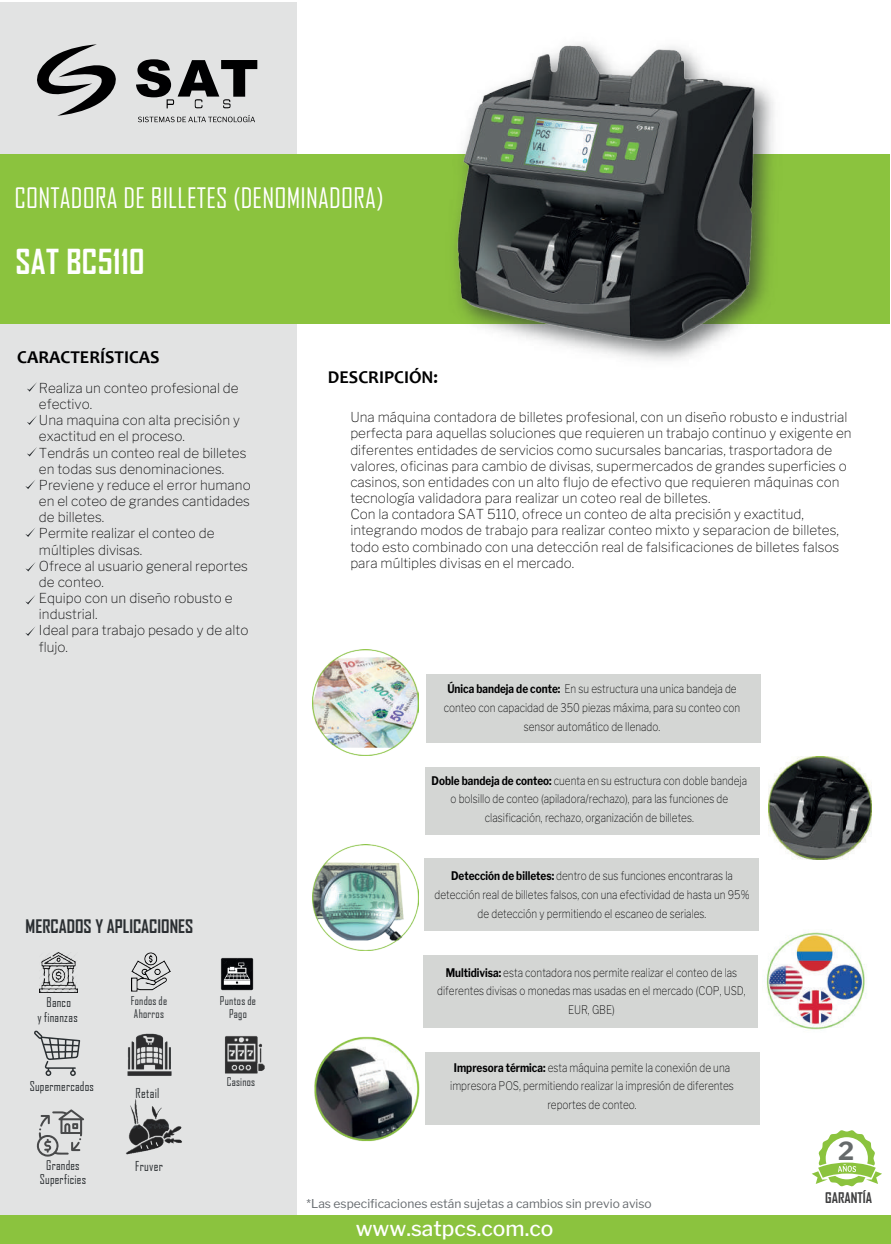
<style>
.page{position:relative;width:891px;height:1244px;background:#fff}
.page>*{position:absolute;margin:0;border:0;box-sizing:border-box;transform-origin:0 0}
.t1{font:700 33px "Agency FB";letter-spacing:.01em;color:#fff}
.t2{font:27px "Agency FB";letter-spacing:.01em;color:#fff}
.t3{font:700 24.75px "Libre Franklin";color:#666a6b}
.t4{font:500 21px "Libre Franklin";color:#fff}
.t5{font:700 18.15px "Candara";color:#000001}
.t6{font:700 17.85px "Agency FB";color:#2a2e31}
.t7{font:700 14.1px "Agency FB";color:#3e3e3f}
.t8{font:100 13.65px/16.2px "Libre Franklin";color:#000001}
.t9{font:13.2px "Agency FB";letter-spacing:.025em;color:#2a2e31;scale:.95 1}
.t10{font:12.75px/14.5px "Agency FB";letter-spacing:.02em;color:#2a2e31;text-align:center;scale:.95 1}
.t11{font:12.15px "Libre Franklin";color:#666b6f}
.t12{font:100 11.85px/18.8px "Libre Franklin";color:#000001;text-align:center;scale:.85 1}
.t13{font:100 11.85px/18.8px "Libre Franklin";color:#000001;text-align:center;scale:.84 1}
.t14{font:11.55px/13.2px "Agency FB";letter-spacing:.025em;color:#2a2e31;scale:.95 1}
.s1{font-weight:700}
</style>
<div class="page">
<div style="left:425px;top:1052px;width:334px;height:73px;background:#d4d6d4"></div>
<div style="left:423px;top:955px;width:334px;height:73px;background:#d4d6d4"></div>
<div style="left:424px;top:858px;width:334px;height:73px;background:#d4d6d4"></div>
<div style="left:425px;top:767px;width:334px;height:67px;background:#d4d6d4"></div>
<div style="left:0;top:3px;width:296px;height:1217px;background:#e2e3e3"></div>
<svg style="left:37px;top:44px;width:79px;height:72px"></svg>
<svg style="left:136px;top:59px;width:121px;height:49px"></svg>
<svg style="left:138px;top:115px;width:117px;height:7px"></svg>
<svg style="left:27px;top:382px;width:10px;height:10px"></svg>
<svg style="left:27px;top:416px;width:10px;height:9px"></svg>
<svg style="left:27px;top:447px;width:10px;height:9px"></svg>
<div style="left:0;top:1215px;width:891px;height:29px;background:#8bc33e"></div>
<div style="left:0;top:154px;width:889px;height:170px;background:#8bc33e"></div>
<svg style="left:25px;top:480px;width:10px;height:9px"></svg>
<svg style="left:25px;top:528px;width:10px;height:9px"></svg>
<img style="left:40px;top:952px;width:38px;height:40px">
<img style="left:225px;top:1036px;width:40px;height:38px">
<img style="left:127px;top:1033px;width:45px;height:43px">
<svg style="left:812px;top:1130px;width:70px;height:56px"></svg>
<img style="left:312px;top:649px;width:107px;height:106px">
<div style="left:426px;top:675px;width:334px;height:68px;background:#d4d6d4"></div>
<img style="left:312px;top:844px;width:106px;height:106px">
<img style="left:766px;top:932px;width:100px;height:98px">
<img style="left:126px;top:1099px;width:56px;height:56px">
<img style="left:132px;top:952px;width:39px;height:40px">
<img style="left:220px;top:957px;width:34px;height:34px">
<svg style="left:34px;top:1030px;width:46px;height:46px"></svg>
<svg style="left:36px;top:1109px;width:48px;height:48px"></svg>
<svg style="left:25px;top:627px;width:10px;height:9px"></svg>
<svg style="left:25px;top:595px;width:10px;height:9px"></svg>
<svg style="left:25px;top:562px;width:11px;height:9px"></svg>
<img style="left:455px;top:43px;width:319px;height:318px">
<img style="left:768px;top:756px;width:103px;height:103px">
<img style="left:296px;top:1035px;width:124px;height:109px">
<h2 class="t2" style="left:14px;top:181px;width:370px">CONTADORA DE BILLETES (DENOMINADORA)</h2>
<h1 class="t1" style="left:15px;top:241px;width:130px">SAT BC5110</h1>
<h3 class="t5" style="left:17px;top:346px;width:144px">CARACTERÍSTICAS</h3>
<p class="t8" style="left:39px;top:379px;width:213px">Realiza un conteo profesional de efectivo.<br>Una maquina con alta precisión y exactitud en el proceso.<br>Tendrás un conteo real de billetes en todas sus denominaciones.<br>Previene y reduce el error humano en el coteo de grandes cantidades de billetes.<br>Permite realizar el conteo de múltiples divisas.<br>Ofrece al usuario general reportes de conteo.<br>Equipo con un diseño robusto e industrial.<br>Ideal para trabajo pesado y de alto flujo.</p>
<h3 class="t6" style="left:26px;top:915px;width:169px">MERCADOS Y APLICACIONES</h3>
<p class="t10" style="left:37px;top:995px;width:44px">Banco<br>y finanzas</p>
<p class="t14" style="left:131px;top:994px;width:40px">Fondos de<br>Ahorros</p>
<p class="t10" style="left:30px;top:1079px;width:69px">Supermercados</p>
<p class="t9" style="left:136px;top:1085px;width:26px">Retail</p>
<p class="t10" style="left:40px;top:1158px;width:50px">Grandes<br>Superficies</p>
<p class="t9" style="left:135px;top:1158px;width:31px">Fruver</p>
<p class="t14" style="left:220px;top:994px;width:39px;text-align:center">Puntos de<br>Pago</p>
<p class="t14" style="left:227px;top:1075px;width:32px">Casinos</p>
<h3 class="t5" style="left:328px;top:365px;width:112px">DESCRIPCIÓN:</h3>
<p class="t8" style="left:350px;top:408px;width:503px">Una máquina contadora de billetes profesional, con un diseño robusto e industrial perfecta para aquellas soluciones que requieren un trabajo continuo y exigente en diferentes entidades de servicios como sucursales bancarias, trasportadora de valores, oficinas para cambio de divisas, supermercados de grandes superficies o casinos, son entidades con un alto flujo de efectivo que requieren máquinas con tecnología validadora para realizar un coteo real de billetes.<br>Con la contadora SAT 5110, ofrece un conteo de alta precisión y exactitud, integrando modos de trabajo para realizar conteo mixto y separacion de billetes, todo esto combinado con una detección real de falsificaciones de billetes falsos para múltiples divisas en el mercado.</p>
<p class="t12" style="left:444px;top:678px;width:350px"><span class="s1">Única bandeja de conte:</span> En su estructura una unica bandeja de conteo con capacidad de 350 piezas máxima, para su conteo con sensor automático de llenado.</p>
<p class="t13" style="left:431px;top:770px;width:377px"><span class="s1">Doble bandeja de conteo:</span> cuenta en su estructura con doble bandeja o bolsillo de conteo (apiladora/rechazo), para las funciones de clasificación, rechazo, organización de billetes.</p>
<p class="t12" style="left:434px;top:865px;width:372px"><span class="s1">Detección de billetes:</span> dentro de sus funciones encontraras la detección real de billetes falsos, con una efectividad de hasta un 95% de detección y permitiendo el escaneo de seriales.</p>
<p class="t12" style="left:437px;top:962px;width:365px"><span class="s1">Multidivisa:</span> esta contadora nos permite realizar el conteo de las diferentes divisas o monedas mas usadas en el mercado (COP, USD,<br>EUR, GBE)</p>
<p class="t12" style="left:450px;top:1057px;width:335px"><span class="s1">Impresora térmica:</span> esta máquina pemite la conexión de una impresora POS, permitiendo realizar la impresión de diferentes reportes de conteo.</p>
<p class="t11" style="left:306px;top:1194px;width:347px">*Las especificaciones están sujetas a cambios sin previo aviso</p>
<h3 class="t4" style="left:356px;top:1212px;width:199px">www.satpcs.com.co</h3>
<h3 class="t3" style="left:838px;top:1132px;width:17px">2</h3>
<p class="t7" style="left:825px;top:1189px;width:48px">GARANTÍA</p>
</div>
